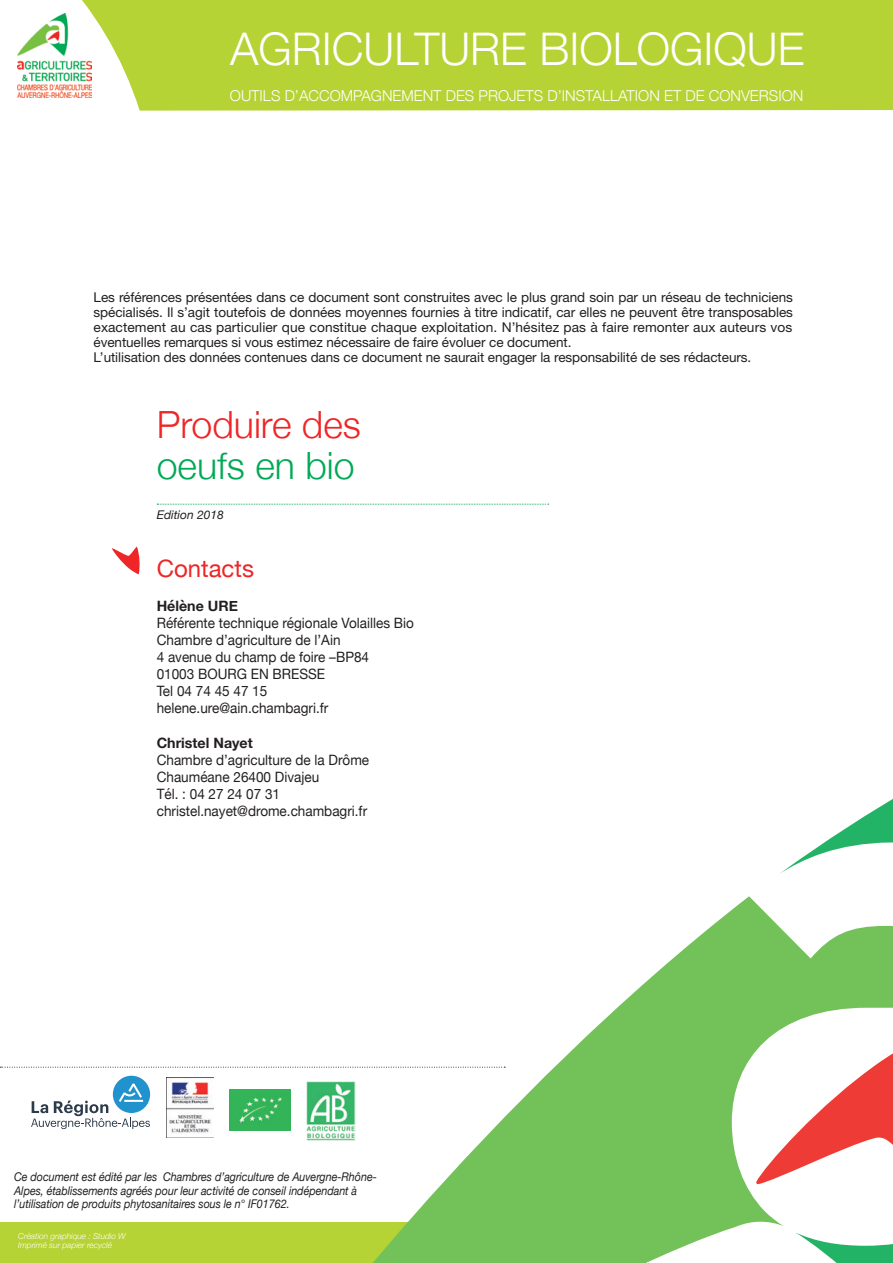
<style>
.page{position:relative;width:893px;height:1263px;background:#fff}
.page>*{position:absolute;margin:0;border:0;box-sizing:border-box;transform-origin:0 0}
.t1{font:300 45px "Helvetica Neue";color:#fff}
.t2{font:300 37.5px "Helvetica Neue";color:#ee2628}
.t3{font:300 37.5px "Helvetica Neue";color:#00a955}
.t4{font:24px "Helvetica Neue";color:#ee2628}
.t5{font:300 15px "Helvetica Neue";color:#fff}
.t6{font:14.25px "Helvetica Neue";color:#231f20;scale:.95 1}
.t7{font:700 14.25px "Helvetica Neue";color:#231f20}
.t8{font:13.5px/15px "Helvetica Neue LT Std";letter-spacing:-.005em;color:#231f20;text-align:justify}
.t9{font:italic 12px/13.5px "Helvetica Neue";letter-spacing:-.005em;color:#231f20;scale:.9 1}
.t10{font:italic 12px "Helvetica Neue";letter-spacing:-.005em;color:#231f20}
.t11{font:italic 300 8.25px "Helvetica Neue";color:#fff}
</style>
<div class="page">
<div style="left:0;top:1222px;width:505px;height:41px;background:#b5d334"></div>
<svg style="left:780px;top:799px;width:113px;height:75px"></svg>
<svg style="left:245px;top:896px;width:648px;height:367px"></svg>
<img style="left:18px;top:18px;width:36px;height:79px">
<svg style="left:54px;top:0;width:839px;height:111px;background:#b9d542"></svg>
<svg style="left:157px;top:504px;width:392px;height:1px"></svg>
<svg style="left:112px;top:547px;width:28px;height:27px"></svg>
<img style="left:230px;top:1090px;width:60px;height:40px">
<img style="left:306px;top:1081px;width:49px;height:59px">
<img style="left:166px;top:1077px;width:47px;height:61px">
<svg style="left:31px;top:1076px;width:119px;height:53px"></svg>
<svg style="left:0;top:1067px;width:505px;height:1px"></svg>
<p class="t1" style="left:230px;top:13px;width:576px">AGRICULTURE BIOLOGIQUE</p>
<p class="t5" style="left:230px;top:84px;width:575px">OUTILS D’ACCOMPAGNEMENT DES PROJETS D’INSTALLATION ET DE CONVERSION</p>
<p class="t8" style="left:94px;top:290px;width:701px">Les références présentées dans ce document sont construites avec le plus grand soin par un réseau de techniciens spécialisés. Il s’agit toutefois de données moyennes fournies à titre indicatif, car elles ne peuvent être transposables exactement au cas particulier que constitue chaque exploitation. N’hésitez pas à faire remonter aux auteurs vos éventuelles remarques si vous estimez nécessaire de faire évoluer ce document.</p>
<p class="t8" style="left:94px;top:350px;width:659px">L’utilisation des données contenues dans ce document ne saurait engager la responsabilité de ses rédacteurs.</p>
<p class="t2" style="left:157px;top:395px;width:206px">Produire des</p>
<p class="t3" style="left:157px;top:435px;width:199px">oeufs en bio</p>
<p class="t10" style="left:157px;top:506px;width:69px">Edition 2018</p>
<p class="t4" style="left:157px;top:551px;width:99px">Contacts</p>
<p class="t7" style="left:157px;top:594px;width:83px">Hélène URE</p>
<p class="t6" style="left:157px;top:612px;width:272px">Référente technique régionale Volailles Bio</p>
<p class="t6" style="left:157px;top:630px;width:195px">Chambre d’agriculture de l’Ain</p>
<p class="t6" style="left:157px;top:647px;width:225px">4 avenue du champ de foire –BP84</p>
<p class="t6" style="left:157px;top:664px;width:179px">01003 BOURG EN BRESSE</p>
<p class="t6" style="left:157px;top:681px;width:118px">Tel 04 74 45 47 15</p>
<p class="t6" style="left:157px;top:698px;width:182px">helene.ure@ain.chambagri.fr</p>
<p class="t7" style="left:157px;top:731px;width:98px">Christel Nayet</p>
<p class="t6" style="left:157px;top:749px;width:225px">Chambre d’agriculture de la Drôme</p>
<p class="t6" style="left:157px;top:766px;width:173px">Chauméane 26400 Divajeu</p>
<p class="t6" style="left:157px;top:783px;width:131px">Tél. : 04 27 24 07 31</p>
<p class="t6" style="left:157px;top:801px;width:223px">christel.nayet@drome.chambagri.fr</p>
<p class="t9" style="left:14px;top:1171px;width:405px">Ce document est édité par les Chambres d’agriculture de Auvergne-Rhône-<br>Alpes, établissements agréés pour leur activité de conseil indépendant à l’utilisation de produits phytosanitaires sous le n° IF01762.</p>
<p class="t11" style="left:18px;top:1229px;width:109px">Création graphique : Studio W</p>
<p class="t11" style="left:18px;top:1238px;width:95px">Imprimé sur papier recyclé</p>
</div>
